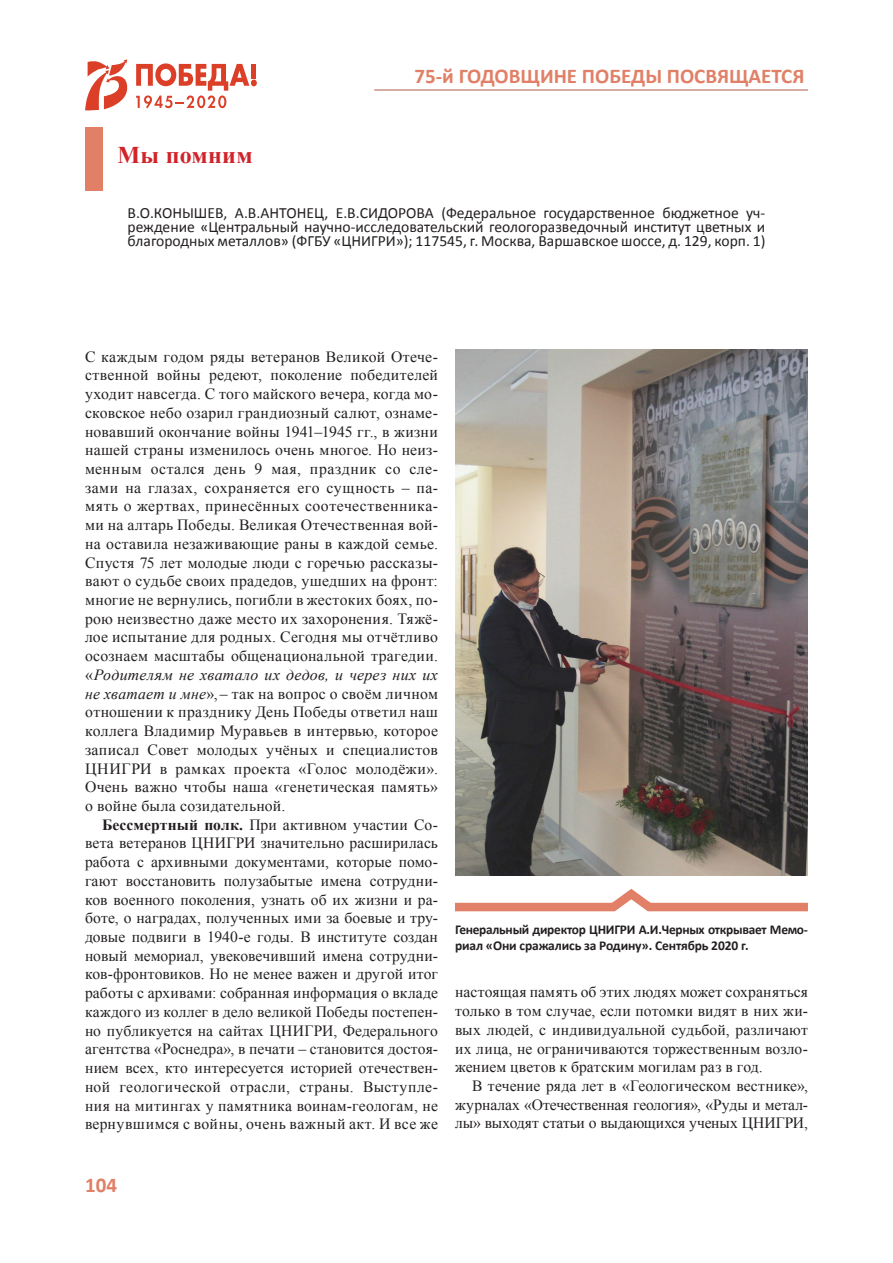
<style>
.page{position:relative;width:893px;height:1263px;background:#fff}
.page>*{position:absolute;margin:0;border:0;box-sizing:border-box;transform-origin:0 0}
.t1{font:700 24px "Times New Roman";letter-spacing:.01em;color:#d1232a}
.t2{font:700 21px "Calibri";color:#e18066}
.Основной_текст{font:15.6px/18.8px "Times New Roman";letter-spacing:.01em;color:#231f20;text-align:justify}
.Аннотация_волк{font:15.6px/14.1px "Calibri";color:#231f20;text-align:justify}
.t3{font:700 13.5px/16.2px "Calibri";letter-spacing:-.02em;color:#231f20}
.s1{font-style:italic}
.s2{font-weight:700}
</style>
<div class="page">
<svg style="left:455px;top:888px;width:353px;height:24px"></svg>
<img style="left:455px;top:350px;width:353px;height:526px">
<hr style="left:374px;top:89px;width:434px;height:2px;background:#ba6f5c">
<svg style="left:136px;top:63px;width:121px;height:45px"></svg>
<div style="left:251px;top:64px;width:5px;height:14px;background:#db3f28"></div>
<svg style="left:85px;top:59px;width:43px;height:51px"></svg>
<div style="left:85px;top:128px;width:17px;height:63px;background:#e18066"></div>
<p class="t1" style="left:118px;top:139px;width:137px">Мы помним</p>
<h2 class="t2" style="left:415px;top:63px;width:391px">75-й ГОДОВЩИНЕ ПОБЕДЫ ПОСВЯЩАЕТСЯ</h2>
<p class="Аннотация_волк" style="left:128px;top:205px;width:639px">В.О.КОНЫШЕВ, А.В.АНТОНЕЦ, Е.В.СИДОРОВА (Федеральное государственное бюджетное уч&shy;реждение «Центральный научно-исследовательский геологоразведочный институт цветных и благородных металлов» (ФГБУ «ЦНИГРИ»); 117545, г. Москва, Варшавское шоссе, д. 129, корп. 1)</p>
<p class="Основной_текст" style="left:85px;top:347px;width:354px">С каждым годом ряды ветеранов Великой Отече&shy;ственной войны редеют, поколение победителей уходит навсегда. С того майского вечера, когда мо&shy;сковское небо озарил грандиозный салют, ознаме&shy;новавший окончание войны 1941–1945 гг., в жизни нашей страны изменилось очень многое. Но неиз&shy;менным остался день 9 мая, праздник со сле&shy;зами на глазах, сохраняется его сущность – па&shy;мять о жертвах, принесённых соотечественника&shy;ми на алтарь Победы. Великая Отечественная вой&shy;на оставила незаживающие раны в каждой семье.<br>Спустя 75 лет молодые люди с горечью рассказы&shy;вают о судьбе своих прадедов, ушедших на фронт: многие не вернулись, погибли в жестоких боях, по&shy;рою неизвестно даже место их захоронения. Тяжё&shy;лое испытание для родных. Сегодня мы отчётливо осознаем масштабы общенациональной трагедии. «<span class="s1">Родителям не хватало их дедов, и через них их не хватает и мне</span>», – так на вопрос о своём личном отношении к празднику День Победы ответил наш коллега Владимир Муравьев в интервью, которое записал Совет молодых учёных и специалистов ЦНИГРИ в рамках проекта «Голос молодёжи».<br>Очень важно чтобы наша «генетическая память» о войне была созидательной.</p>
<p class="Основной_текст" style="left:85px;top:815px;width:354px;text-indent:17px"><span class="s2">Бессмертный полк.</span> При активном участии Со&shy;вета ветеранов ЦНИГРИ значительно расширилась работа с архивными документами, которые помо&shy;гают восстановить полузабытые имена сотрудни&shy;ков военного поколения, узнать об их жизни и ра&shy;боте, о наградах, полученных ими за боевые и тру&shy;довые подвиги в 1940‑е годы. В институте создан новый мемориал, увековечивший имена сотрудни&shy;ков‑фронтовиков. Но не менее важен и другой итог работы с архивами: собранная информация о вкладе каждого из коллег в дело великой Победы постепен&shy;но публикуется на сайтах ЦНИГРИ, Федерального агентства «Роснедра», в печати – становится достоя&shy;нием всех, кто интересуется историей отечествен&shy;ной геологической отрасли, страны. Выступле&shy;ния на митингах у памятника воинам-геологам, не вернувшимся с войны, очень важный акт. И все же</p>
<p class="t3" style="left:455px;top:922px;width:354px">Генеральный директор ЦНИГРИ А.И.Черных открывает Мемо&shy;риал «Они сражались за Родину». Сентябрь 2020 г.</p>
<p class="Основной_текст" style="left:455px;top:982px;width:354px">настоящая память об этих людях может сохраняться только в том случае, если потомки видят в них жи&shy;вых людей, с индивидуальной судьбой, различают их лица, не ограничиваются торжественным возло&shy;жением цветов к братским могилам раз в год.</p>
<p class="Основной_текст" style="left:455px;top:1076px;width:354px;text-indent:17px">В течение ряда лет в «Геологическом вестнике», журналах «Отечественная геология», «Руды и метал&shy;лы» выходят статьи о выдающихся ученых ЦНИГРИ,</p>
<h2 class="t2" style="left:85px;top:1171px;width:33px">104</h2>
</div>
